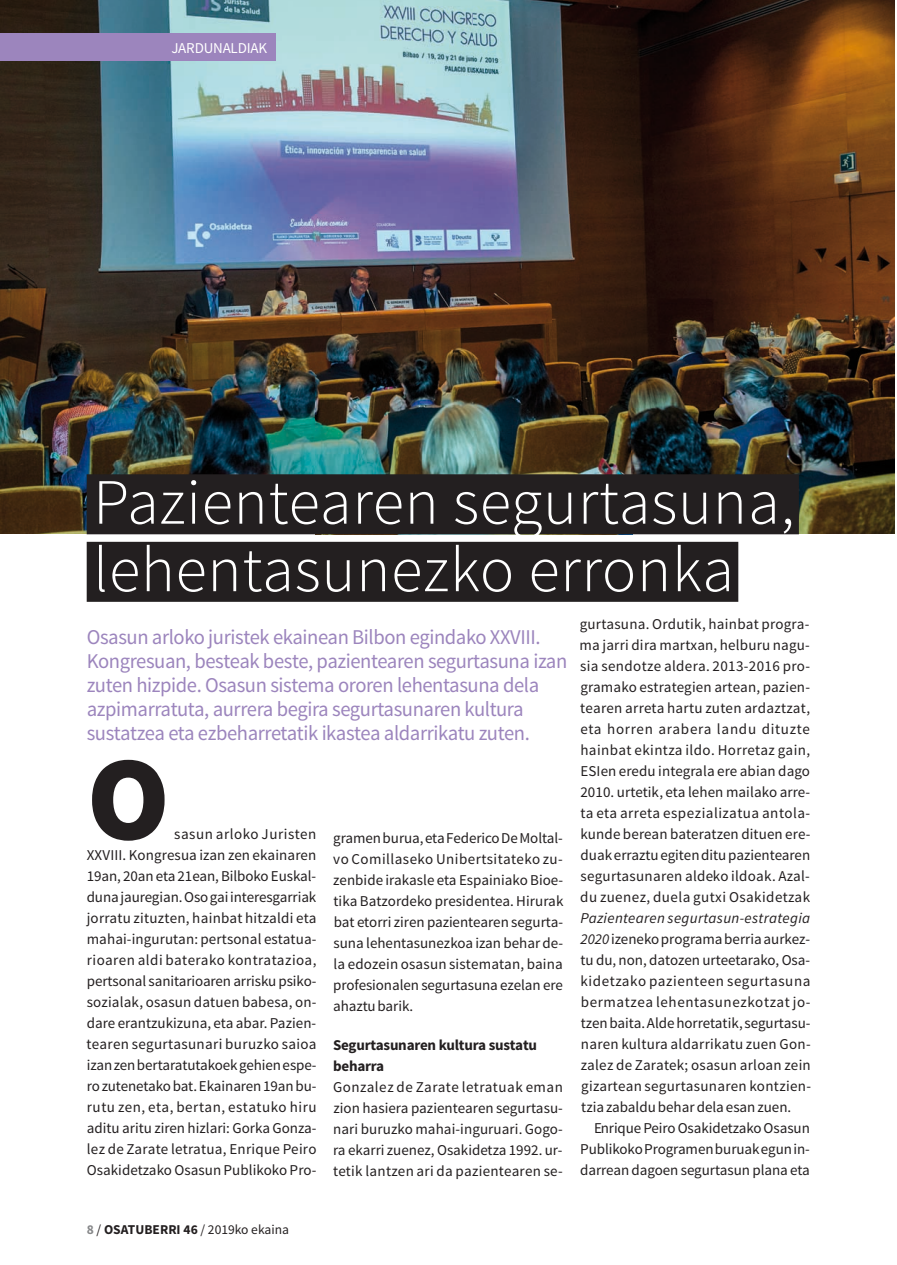
<style>
.page{position:relative;width:897px;height:1265px;background:#fff}
.page>*{position:absolute;margin:0;border:0;box-sizing:border-box;transform-origin:0 0}
.t1{font:900 120px "Source Sans Pro";color:#231f20}
.t2{font:300 64.5px/67.5px "Source Sans Pro";letter-spacing:.01em;color:#fff}
.t3{font:21px/24px "Source Sans Pro";letter-spacing:-.02em;color:#9c85bd}
.t4{font:15px/21px "Source Sans Pro";color:#231f20;text-align:justify}
.t5{font:700 15px/21px "Source Sans Pro";letter-spacing:-.015em;color:#231f20}
.t6{font:15px "Source Sans Pro";letter-spacing:-.015em;color:#fff}
.t7{font:13.5px "Source Sans Pro";color:#231f20}
.s1{font-style:italic}
.s2{font-weight:700;color:#87888a}
.s3{font-weight:700}
</style>
<div class="page">
<img style="left:0;top:0;width:895px;height:534px">
<div style="left:0;top:33px;width:275px;height:28px;background:#9c85bd"></div>
<div style="left:87px;top:474px;width:712px;height:60px;background:#231f20"></div>
<div style="left:87px;top:542px;width:651px;height:60px;background:#231f20"></div>
<p class="t6" style="left:171px;top:38px;width:97px">JARDUNALDIAK</p>
<h2 class="t2" style="left:93px;top:469px;width:703px">Pazientearen segurtasuna, lehentasunezko erronka</h2>
<p class="t3" style="left:87px;top:625px;width:482px">Osasun arloko juristek ekainean Bilbon egindako XXVIII.<br>Kongresuan, besteak beste, pazientearen segurtasuna izan zuten hizpide. Osasun sistema ororen lehentasuna dela azpimarratuta, aurrera begira segurtasunaren kultura sustatzea eta ezbeharretatik ikastea aldarrikatu zuten.</p>
<h1 class="t1" style="left:87px;top:721px;width:85px">O</h1>
<p class="t4" style="left:87px;top:824px;width:231px;text-indent:87px">sasun arloko Juristen XXVIII. Kongresua izan zen ekainaren 19an, 20an eta 21ean, Bilboko Euskal&shy;duna jauregian. Oso gai interesgarriak jorratu zituzten, hainbat hitzaldi eta mahai-ingurutan: pertsonal estatua&shy;rioaren aldi baterako kontratazioa, pertsonal sanitarioaren arrisku psiko&shy;sozialak, osasun datuen babesa, on&shy;dare erantzukizuna, eta abar. Pazien&shy;tearen segurtasunari buruzko saioa izan zen bertaratutakoek gehien espe&shy;ro zutenetako bat. Ekainaren 19an bu&shy;rutu zen, eta, bertan, estatuko hiru aditu aritu ziren hizlari: Gorka Gonza&shy;lez de Zarate letratua, Enrique Peiro Osakidetzako Osasun Publikoko Pro-</p>
<p class="t4" style="left:333px;top:827px;width:232px">gramen burua, eta Federico De Moltal&shy;vo Comillaseko Unibertsitateko zu&shy;zenbide irakasle eta Espainiako Bioe&shy;tika Batzordeko presidentea. Hirurak bat etorri ziren pazientearen segurta&shy;suna lehentasunezkoa izan behar de&shy;la edozein osasun sistematan, baina profesionalen segurtasuna ezelan ere ahaztu barik.</p>
<p class="t5" style="left:333px;top:1035px;width:205px">Segurtasunaren kultura sustatu beharra</p>
<p class="t4" style="left:333px;top:1076px;width:231px">Gonzalez de Zarate letratuak eman zion hasiera pazientearen segurtasu&shy;nari buruzko mahai-inguruari. Gogo&shy;ra ekarri zuenez, Osakidetza 1992. ur&shy;tetik lantzen ari da pazientearen se-</p>
<p class="t4" style="left:579px;top:614px;width:232px">gurtasuna. Ordutik, hainbat progra&shy;ma jarri dira martxan, helburu nagu&shy;sia sendotze aldera. 2013-2016 pro&shy;gramako estrategien artean, pazien&shy;tearen arreta hartu zuten ardaztzat, eta horren arabera landu dituzte hainbat ekintza ildo. Horretaz gain, ESIen eredu integrala ere abian dago 2010. urtetik, eta lehen mailako arre&shy;ta eta arreta espezializatua antola&shy;kunde berean bateratzen dituen ere&shy;duak erraztu egiten ditu pazientearen segurtasunaren aldeko ildoak. Azal&shy;du zuenez, duela gutxi Osakidetzak</p>
<p class="t4" style="left:580px;top:908px;width:232px"><span class="s1">Pazientearen segurtasun-estrategia 2020</span>izeneko programa berria aurkez&shy;tu du, non, datozen urteetarako, Osa&shy;kidetzako pazienteen segurtasuna bermatzea lehentasunezkotzat jo&shy;tzen baita. Alde horretatik, segurtasu&shy;naren kultura aldarrikatu zuen Gon&shy;zalez de Zaratek; osasun arloan zein gizartean segurtasunaren kontzien&shy;tzia zabaldu behar dela esan zuen.</p>
<p class="t4" style="left:580px;top:1118px;width:231px;text-indent:14px">Enrique Peiro Osakidetzako Osasun Publikoko Programen buruak egun in&shy;darrean dagoen segurtasun plana eta</p>
<p class="t7" style="left:87px;top:1221px;width:204px"><span class="s2">8</span> / <span class="s3">OSATUBERRI 46</span> / 2019ko ekaina</p>
</div>
